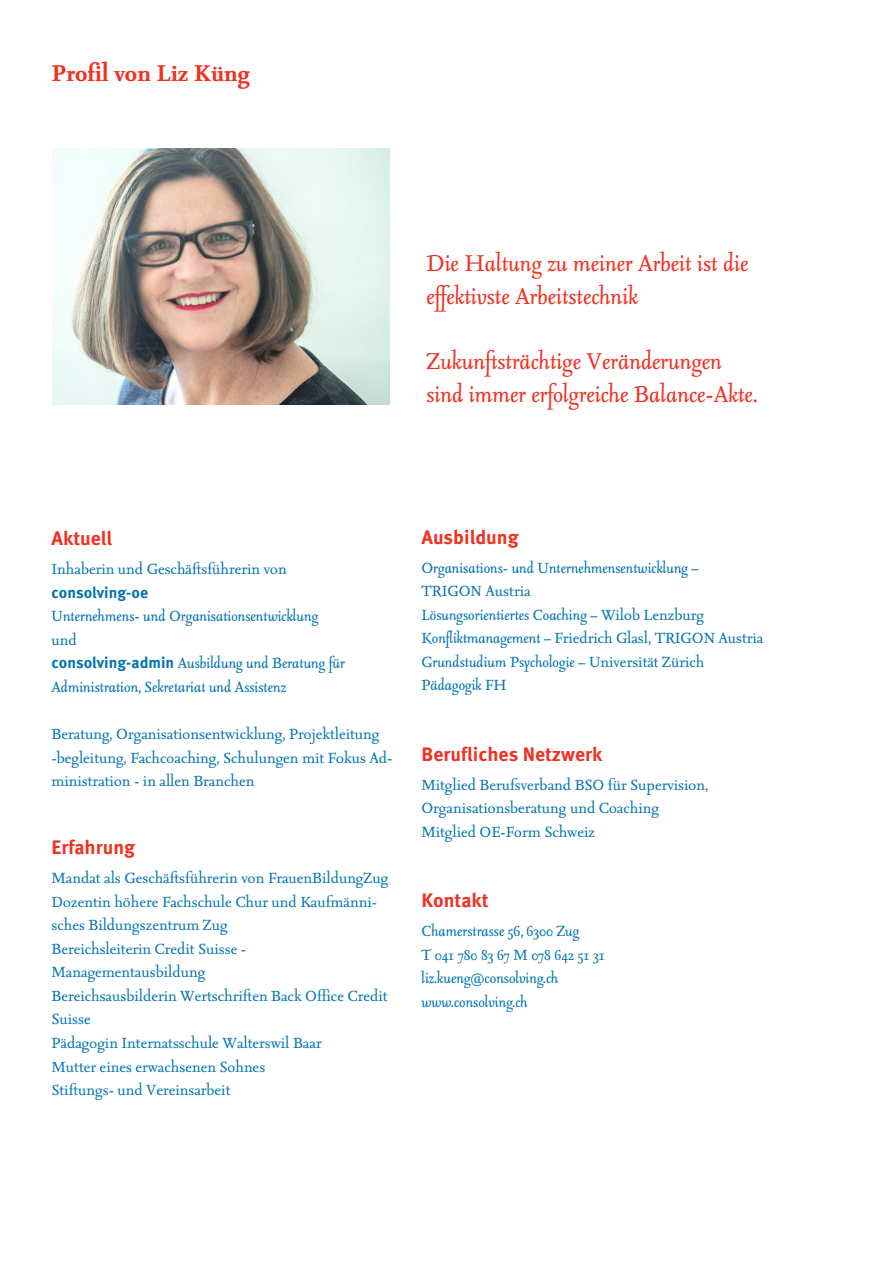
<style>
.page{position:relative;width:893px;height:1263px;background:#fff}
.page>*{position:absolute;margin:0;border:0;box-sizing:border-box;transform-origin:0 0}
.t1{font:italic 27.45px/33px "Seria";color:#ef3122}
.spitzmarke{font:700 27.45px "Seria";color:#ef3122}
.titel_2{font:700 19.5px "Meta OT";color:#ef3122}
.fliesstext{font:17.7px/23.5px "Seria";color:#0073ae}
.fliesstext-2{font:italic 17.7px "Seria";color:#0073ae}
.fliesstext-3{font:700 15.75px "Meta OT";color:#0073ae}
.s1{font-family:"Meta OT";font-weight:700;font-style:normal;font-size:15.75px}
.s2{font-style:normal}
.s3{font-style:italic}
</style>
<div class="page">
<img style="left:52px;top:149px;width:337px;height:256px">
<p class="spitzmarke" style="left:51px;top:59px;width:200px">Profil von Liz Küng</p>
<p class="t1" style="left:426px;top:247px;width:324px">Die Haltung zu meiner Arbeit ist die effektivste Arbeitstechnik</p>
<p class="t1" style="left:426px;top:346px;width:333px">Zukunftsträchtige Veränderungen sind immer erfolgreiche Balance-Akte.</p>
<p class="titel_2" style="left:52px;top:526px;width:62px">Aktuell</p>
<p class="fliesstext" style="left:52px;top:558px;width:237px">Inhaberin und Geschäftsführerin von</p>
<p class="fliesstext-3" style="left:52px;top:582px;width:98px">consolving-oe</p>
<p class="fliesstext-2" style="left:52px;top:608px;width:268px">Unternehmens- und Organisationsentwicklung</p>
<p class="fliesstext" style="left:52px;top:628px;width:27px">und</p>
<p class="fliesstext-2" style="left:52px;top:655px;width:295px"><span class="s1">consolving-admin</span> Ausbildung und Beratung für</p>
<p class="fliesstext-2" style="left:52px;top:678px;width:236px">Administration, Sekretariat und Assistenz</p>
<p class="fliesstext" style="left:52px;top:723px;width:342px">Beratung, Organisationsentwicklung, Projektleitung -begleitung, Fachcoaching, Schulungen mit Fokus Ad&shy;ministration - in allen Branchen</p>
<p class="titel_2" style="left:52px;top:835px;width:85px">Erfahrung</p>
<p class="fliesstext" style="left:52px;top:867px;width:338px">Mandat als Geschäftsführerin von FrauenBildungZug</p>
<p class="fliesstext" style="left:52px;top:890px;width:327px">Dozentin höhere Fachschule Chur und Kaufmänni&shy;sches Bildungszentrum Zug</p>
<p class="fliesstext" style="left:52px;top:937px;width:196px">Bereichsleiterin Credit Suisse -</p>
<p class="fliesstext" style="left:52px;top:961px;width:155px">Managementausbildung</p>
<p class="fliesstext" style="left:52px;top:984px;width:337px">Bereichsausbilderin Wertschriften Back Office Credit<br>Suisse</p>
<p class="fliesstext" style="left:52px;top:1032px;width:272px">Pädagogin Internatsschule Walterswil Baar</p>
<p class="fliesstext" style="left:52px;top:1055px;width:215px">Mutter eines erwachsenen Sohnes</p>
<p class="fliesstext" style="left:52px;top:1079px;width:180px">Stiftungs- und Vereinsarbeit</p>
<p class="titel_2" style="left:421px;top:524px;width:99px">Ausbildung</p>
<p class="fliesstext-2" style="left:421px;top:559px;width:279px">Organisations- und Unternehmensentwicklung <span class="s2">–</span></p>
<p class="fliesstext" style="left:421px;top:580px;width:111px">TRIGON Austria</p>
<p class="fliesstext-2" style="left:421px;top:606px;width:284px">Lösungsorientiertes Coaching <span class="s2">– Wilob Lenzburg</span></p>
<p class="fliesstext" style="left:421px;top:627px;width:343px"><span class="s3">Konfliktmanagement</span> – Friedrich Glasl, TRIGON Austria</p>
<p class="fliesstext-2" style="left:421px;top:653px;width:284px">Grundstudium Psychologie <span class="s2">– Universität Zürich</span></p>
<p class="fliesstext-2" style="left:421px;top:677px;width:87px">Pädagogik FH</p>
<p class="titel_2" style="left:421px;top:742px;width:182px">Berufliches Netzwerk</p>
<p class="fliesstext" style="left:421px;top:773px;width:288px">Mitglied Berufsverband BSO für Supervision,</p>
<p class="fliesstext" style="left:421px;top:797px;width:239px">Organisationsberatung und Coaching</p>
<p class="fliesstext" style="left:421px;top:820px;width:175px">Mitglied OE-Form Schweiz</p>
<p class="titel_2" style="left:421px;top:888px;width:69px">Kontakt</p>
<p class="fliesstext-2" style="left:421px;top:923px;width:159px">Chamerstrasse 56, 6300 Zug</p>
<p class="fliesstext-2" style="left:421px;top:946px;width:185px">T 041 780 83 67 M 078 642 51 31</p>
<p class="fliesstext-2" style="left:421px;top:970px;width:138px">liz.kueng@consolving.ch</p>
<p class="fliesstext-2" style="left:421px;top:993px;width:108px">www.consolving.ch</p>
</div>
